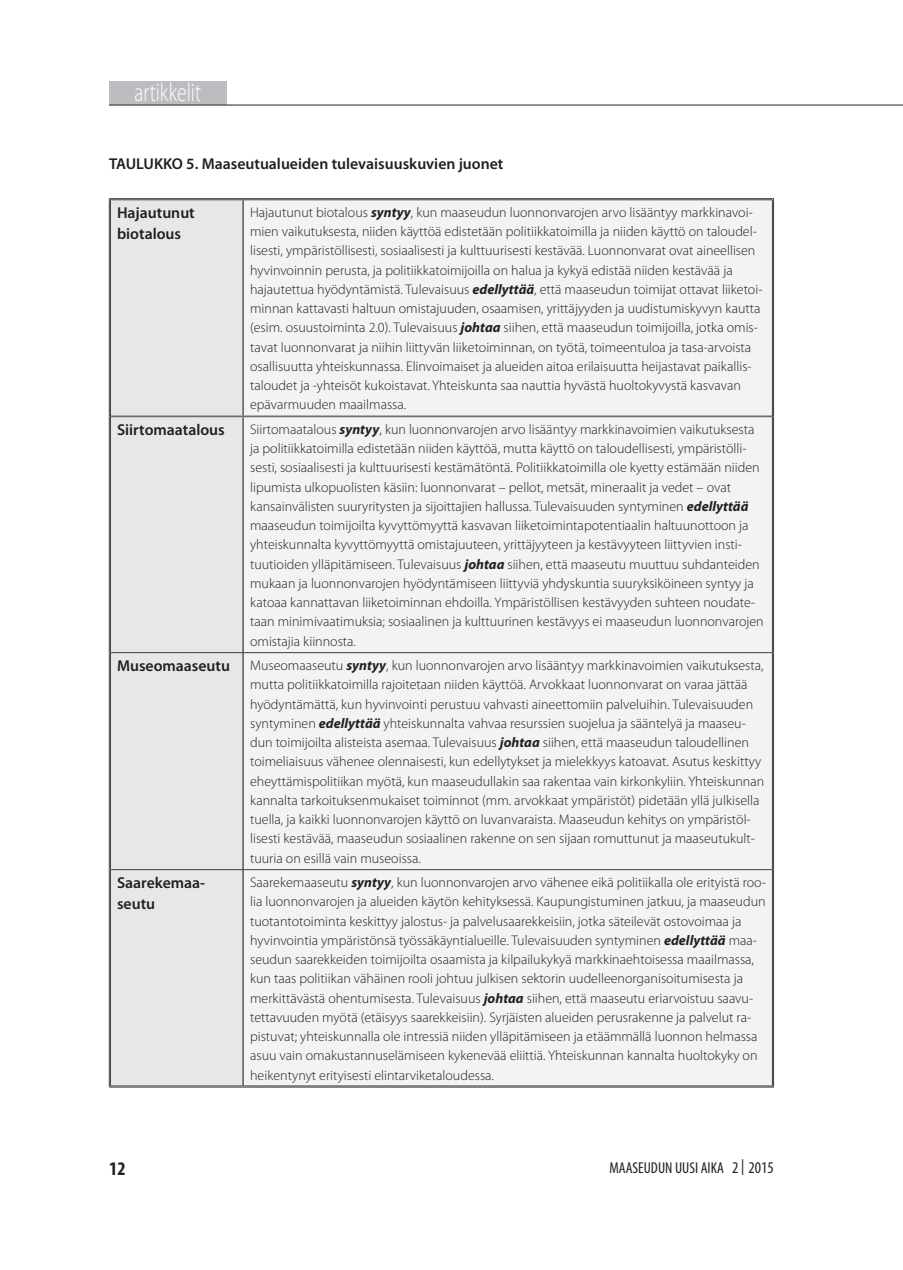
<style>
.page{position:relative;width:903px;height:1270px;background:#fff}
.page>*{position:absolute;margin:0;border:0;box-sizing:border-box;transform-origin:0 0}
.t1{font:300 26.25px "Myriad Pro";color:#fff;scale:.75 1}
.t2{font:700 condensed 19.25px "Myriad Pro";color:#231f20}
.t3{font:600 15.75px/21px "Myriad Pro";color:#231f20}
.t4{font:condensed 15.75px "Myriad Pro";color:#231f20}
.t5{font:300 14px/19.2px "Myriad Pro";color:#231f20}
.s1{font-weight:700;font-style:italic}
.s2{font-size:16.45px}
</style>
<div class="page">
<div style="left:109px;top:82px;width:117px;height:23px;background:#bcbdc0"></div>
<hr style="left:109px;top:105px;width:794px;height:1px;background:#231f20">
<div style="left:111px;top:200px;width:131px;height:886px;background:#e6e7e9"></div>
<div style="left:244px;top:200px;width:528px;height:886px;background:#f2f3f4"></div>
<hr style="left:109px;top:198px;width:134px;height:1px;background:#3e3e3f">
<hr style="left:110px;top:199px;width:133px;height:1px;background:#3e3e3f">
<hr style="left:109px;top:199px;width:1px;height:217px;background:#3e3e3f">
<hr style="left:110px;top:200px;width:1px;height:216px;background:#3e3e3f">
<hr style="left:243px;top:198px;width:531px;height:1px;background:#3e3e3f">
<hr style="left:243px;top:199px;width:529px;height:1px;background:#3e3e3f">
<hr style="left:772px;top:200px;width:1px;height:216px;background:#3e3e3f">
<hr style="left:773px;top:199px;width:1px;height:217px;background:#3e3e3f">
<hr style="left:109px;top:416px;width:1px;height:237px;background:#3e3e3f">
<hr style="left:110px;top:416px;width:1px;height:237px;background:#3e3e3f">
<hr style="left:772px;top:416px;width:1px;height:237px;background:#3e3e3f">
<hr style="left:773px;top:416px;width:1px;height:237px;background:#3e3e3f">
<hr style="left:109px;top:653px;width:1px;height:217px;background:#3e3e3f">
<hr style="left:110px;top:653px;width:1px;height:217px;background:#3e3e3f">
<hr style="left:772px;top:653px;width:1px;height:217px;background:#3e3e3f">
<hr style="left:773px;top:653px;width:1px;height:217px;background:#3e3e3f">
<hr style="left:109px;top:870px;width:1px;height:217px;background:#3e3e3f">
<hr style="left:110px;top:870px;width:1px;height:216px;background:#3e3e3f">
<hr style="left:772px;top:870px;width:1px;height:216px;background:#3e3e3f">
<hr style="left:773px;top:870px;width:1px;height:217px;background:#3e3e3f">
<hr style="left:110px;top:1086px;width:133px;height:1px;background:#3e3e3f">
<hr style="left:109px;top:1087px;width:134px;height:1px;background:#3e3e3f">
<hr style="left:243px;top:1086px;width:529px;height:1px;background:#3e3e3f">
<hr style="left:243px;top:1087px;width:531px;height:1px;background:#3e3e3f">
<hr style="left:242px;top:200px;width:2px;height:215px;background:#6c6d70">
<hr style="left:111px;top:415px;width:132px;height:2px;background:#6c6d70">
<hr style="left:243px;top:415px;width:529px;height:2px;background:#6c6d70">
<hr style="left:242px;top:417px;width:2px;height:235px;background:#6c6d70">
<hr style="left:242px;top:653px;width:2px;height:216px;background:#6c6d70">
<hr style="left:242px;top:870px;width:2px;height:216px;background:#6c6d70">
<hr style="left:111px;top:652px;width:132px;height:1px;background:#3e3e3f">
<hr style="left:243px;top:652px;width:529px;height:1px;background:#3e3e3f">
<hr style="left:111px;top:869px;width:132px;height:1px;background:#3e3e3f">
<hr style="left:243px;top:869px;width:529px;height:1px;background:#3e3e3f">
<h1 class="t1" style="left:134px;top:78px;width:90px">artikkelit</h1>
<p class="t3" style="left:109px;top:153px;width:396px">TAULUKKO 5. Maaseutualueiden tulevaisuuskuvien juonet</p>
<p class="t3" style="left:117px;top:202px;width:79px">Hajautunut biotalous</p>
<p class="t5" style="left:250px;top:203px;width:514px">Hajautunut biotalous <span class="s1">syntyy</span>, kun maaseudun luonnonvarojen arvo lisääntyy markkinavoi&shy;mien vaikutuksesta, niiden käyttöä edistetään politiikkatoimilla ja niiden käyttö on taloudel&shy;lisesti, ympäristöllisesti, sosiaalisesti ja kulttuurisesti kestävää. Luonnonvarat ovat aineellisen hyvinvoinnin perusta, ja politiikkatoimijoilla on halua ja kykyä edistää niiden kestävää ja hajautettua hyödyntämistä. Tulevaisuus <span class="s1">edellyttää</span>, että maaseudun toimijat ottavat liiketoi&shy;minnan kattavasti haltuun omistajuuden, osaamisen, yrittäjyyden ja uudistumiskyvyn kautta (esim. osuustoiminta 2.0). Tulevaisuus <span class="s1">johtaa</span> siihen, että maaseudun toimijoilla, jotka omis&shy;tavat luonnonvarat ja niihin liittyvän liiketoiminnan, on työtä, toimeentuloa ja tasa-arvoista osallisuutta yhteiskunnassa. Elinvoimaiset ja alueiden aitoa erilaisuutta heijastavat paikallis&shy;taloudet ja -yhteisöt kukoistavat. Yhteiskunta saa nauttia hyvästä huoltokyvystä kasvavan epävarmuuden maailmassa.</p>
<p class="t3" style="left:117px;top:419px;width:109px">Siirtomaatalous</p>
<p class="t5" style="left:250px;top:420px;width:515px">Siirtomaatalous <span class="s1">syntyy</span>, kun luonnonvarojen arvo lisääntyy markkinavoimien vaikutuksesta ja politiikkatoimilla edistetään niiden käyttöä, mutta käyttö on taloudellisesti, ympäristölli&shy;sesti, sosiaalisesti ja kulttuurisesti kestämätöntä. Politiikkatoimilla ole kyetty estämään niiden lipumista ulkopuolisten käsiin: luonnonvarat – pellot, metsät, mineraalit ja vedet – ovat kansainvälisten suuryritysten ja sijoittajien hallussa. Tulevaisuuden syntyminen <span class="s1">edellyttää </span>maaseudun toimijoilta kyvyttömyyttä kasvavan liiketoimintapotentiaalin haltuunottoon ja yhteiskunnalta kyvyttömyyttä omistajuuteen, yrittäjyyteen ja kestävyyteen liittyvien insti&shy;tuutioiden ylläpitämiseen. Tulevaisuus <span class="s1">johtaa</span> siihen, että maaseutu muuttuu suhdanteiden mukaan ja luonnonvarojen hyödyntämiseen liittyviä yhdyskuntia suuryksiköineen syntyy ja katoaa kannattavan liiketoiminnan ehdoilla. Ympäristöllisen kestävyyden suhteen noudate&shy;taan minimivaatimuksia; sosiaalinen ja kulttuurinen kestävyys ei maaseudun luonnonvarojen omistajia kiinnosta.</p>
<p class="t3" style="left:117px;top:655px;width:115px">Museomaaseutu</p>
<p class="t5" style="left:250px;top:656px;width:516px">Museomaaseutu <span class="s1">syntyy</span>, kun luonnonvarojen arvo lisääntyy markkinavoimien vaikutuksesta, mutta politiikkatoimilla rajoitetaan niiden käyttöä. Arvokkaat luonnonvarat on varaa jättää hyödyntämättä, kun hyvinvointi perustuu vahvasti aineettomiin palveluihin. Tulevaisuuden syntyminen <span class="s1">edellyttää</span> yhteiskunnalta vahvaa resurssien suojelua ja sääntelyä ja maaseu&shy;dun toimijoilta alisteista asemaa. Tulevaisuus <span class="s1">johtaa</span> siihen, että maaseudun taloudellinen toimeliaisuus vähenee olennaisesti, kun edellytykset ja mielekkyys katoavat. Asutus keskittyy eheyttämispolitiikan myötä, kun maaseudullakin saa rakentaa vain kirkonkyliin. Yhteiskunnan kannalta tarkoituksenmukaiset toiminnot (mm. arvokkaat ympäristöt) pidetään yllä julkisella tuella, ja kaikki luonnonvarojen käyttö on luvanvaraista. Maaseudun kehitys on ympäristöl&shy;lisesti kestävää, maaseudun sosiaalinen rakenne on sen sijaan romuttunut ja maaseutukult&shy;tuuria on esillä vain museoissa.</p>
<p class="t3" style="left:117px;top:872px;width:90px">Saarekemaa&shy;seutu</p>
<p class="t5" style="left:250px;top:873px;width:517px">Saarekemaaseutu <span class="s1">syntyy</span>, kun luonnonvarojen arvo vähenee eikä politiikalla ole erityistä roo&shy;lia luonnonvarojen ja alueiden käytön kehityksessä. Kaupungistuminen jatkuu, ja maaseudun tuotantotoiminta keskittyy jalostus- ja palvelusaarekkeisiin, jotka säteilevät ostovoimaa ja hyvinvointia ympäristönsä työssäkäyntialueille. Tulevaisuuden syntyminen <span class="s1">edellyttää</span> maa&shy;seudun saarekkeiden toimijoilta osaamista ja kilpailukykyä markkinaehtoisessa maailmassa, kun taas politiikan vähäinen rooli johtuu julkisen sektorin uudelleenorganisoitumisesta ja merkittävästä ohentumisesta. Tulevaisuus <span class="s1">johtaa</span> siihen, että maaseutu eriarvoistuu saavu&shy;tettavuuden myötä (etäisyys saarekkeisiin). Syrjäisten alueiden perusrakenne ja palvelut ra&shy;pistuvat; yhteiskunnalla ole intressiä niiden ylläpitämiseen ja etäämmällä luonnon helmassa asuu vain omakustannuselämiseen kykenevää eliittiä. Yhteiskunnan kannalta huoltokyky on heikentynyt erityisesti elintarviketaloudessa.</p>
<h2 class="t2" style="left:109px;top:1157px;width:18px">12</h2>
<p class="t4" style="left:609px;top:1158px;width:166px">MAASEUDUN UUSI AIKA <span class="s2">2</span> | <span class="s2">2015</span></p>
</div>
